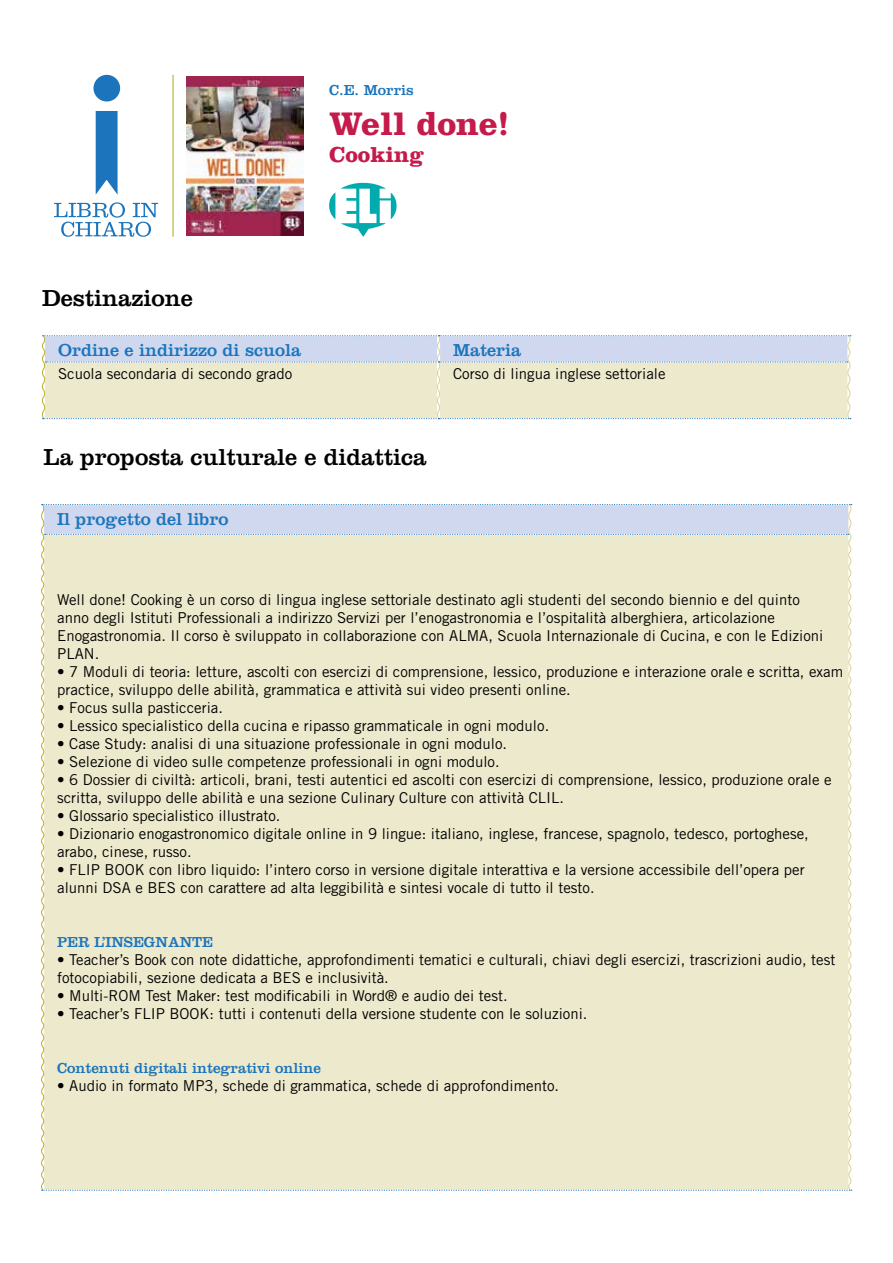
<style>
.page{position:relative;width:893px;height:1263px;background:#fff}
.page>*{position:absolute;margin:0;border:0;box-sizing:border-box;transform-origin:0 0}
.t1{font:700 33.9px "Clarendon";color:#c51b4b}
.t2{font:24px "Clarendon";color:#000}
.t3{font:700 22.5px "Clarendon";color:#c51b4b}
.t4{font:18px "Clarendon";color:#1c75bc}
.t5{font:15px/18px "Trade Gothic LT Std";color:#000}
.t6{font:15px "Clarendon";color:#1c75bc}
</style>
<div class="page">
<svg style="left:42px;top:335px;width:809px;height:84px;background:#e1e2d7"></svg>
<hr style="left:172px;top:75px;width:2px;height:162px;background:#bbb02a">
<svg style="left:96px;top:111px;width:22px;height:84px;background:#3584c3"></svg>
<div style="left:93px;top:75px;width:27px;height:26px;background:#1c75bc;border-radius:50%"></div>
<svg style="left:54px;top:202px;width:104px;height:35px"></svg>
<div style="left:41px;top:504px;width:811px;height:687px;background:#ede9cc"></div>
<svg style="left:341px;top:183px;width:55px;height:54px"></svg>
<svg style="left:329px;top:192px;width:6px;height:27px"></svg>
<img style="left:187px;top:77px;width:116px;height:158px">
<h2 class="t2" style="left:42px;top:284px;width:152px">Destinazione</h2>
<p class="t6" style="left:329px;top:81px;width:86px">C.E. Morris</p>
<h1 class="t1" style="left:329px;top:104px;width:181px">Well done!</h1>
<h3 class="t3" style="left:329px;top:141px;width:97px">Cooking</h3>
<p class="t4" style="left:58px;top:339px;width:244px">Ordine e indirizzo di scuola</p>
<p class="t4" style="left:453px;top:339px;width:70px">Materia</p>
<p class="t5" style="left:58px;top:364px;width:236px">Scuola secondaria di secondo grado</p>
<p class="t5" style="left:453px;top:364px;width:214px">Corso di lingua inglese settoriale</p>
<h2 class="t2" style="left:44px;top:443px;width:384px">La proposta culturale e didattica</h2>
<p class="t4" style="left:57px;top:508px;width:173px">Il progetto del libro</p>
<p class="t5" style="left:57px;top:591px;width:768px">Well done! Cooking è un corso di lingua inglese settoriale destinato agli studenti del secondo biennio e del quinto anno degli Istituti Professionali a indirizzo Servizi per l’enogastronomia e l’ospitalità alberghiera, articolazione Enogastronomia. Il corso è sviluppato in collaborazione con ALMA, Scuola Internazionale di Cucina, e con le Edizioni PLAN.</p>
<p class="t5" style="left:57px;top:663px;width:788px">• 7 Moduli di teoria: letture, ascolti con esercizi di comprensione, lessico, produzione e interazione orale e scritta, exam practice, sviluppo delle abilità, grammatica e attività sui video presenti online.</p>
<p class="t5" style="left:57px;top:699px;width:167px">• Focus sulla pasticceria.</p>
<p class="t5" style="left:57px;top:717px;width:494px">• Lessico specialistico della cucina e ripasso grammaticale in ogni modulo.</p>
<p class="t5" style="left:57px;top:735px;width:451px">• Case Study: analisi di una situazione professionale in ogni modulo.</p>
<p class="t5" style="left:57px;top:753px;width:444px">• Selezione di video sulle competenze professionali in ogni modulo.</p>
<p class="t5" style="left:57px;top:771px;width:776px">• 6 Dossier di civiltà: articoli, brani, testi autentici ed ascolti con esercizi di comprensione, lessico, produzione orale e scritta, sviluppo delle abilità e una sezione Culinary Culture con attività CLIL.</p>
<p class="t5" style="left:57px;top:807px;width:225px">• Glossario specialistico illustrato.</p>
<p class="t5" style="left:57px;top:825px;width:753px">• Dizionario enogastronomico digitale online in 9 lingue: italiano, inglese, francese, spagnolo, tedesco, portoghese, arabo, cinese, russo.</p>
<p class="t5" style="left:57px;top:861px;width:749px">• FLIP BOOK con libro liquido: l’intero corso in versione digitale interattiva e la versione accessibile dell’opera per alunni DSA e BES con carattere ad alta leggibilità e sintesi vocale di tutto il testo.</p>
<p class="t6" style="left:57px;top:933px;width:157px">PER L’INSEGNANTE</p>
<p class="t5" style="left:57px;top:951px;width:780px">• Teacher’s Book con note didattiche, approfondimenti tematici e culturali, chiavi degli esercizi, trascrizioni audio, test fotocopiabili, sezione dedicata a BES e inclusività.</p>
<p class="t5" style="left:57px;top:987px;width:452px">• Multi-ROM Test Maker: test modificabili in Word® e audio dei test.</p>
<p class="t5" style="left:57px;top:1005px;width:532px">• Teacher’s FLIP BOOK: tutti i contenuti della versione studente con le soluzioni.</p>
<p class="t6" style="left:57px;top:1059px;width:265px">Contenuti digitali integrativi online</p>
<p class="t5" style="left:57px;top:1077px;width:504px">• Audio in formato MP3, schede di grammatica, schede di approfondimento.</p>
</div>
